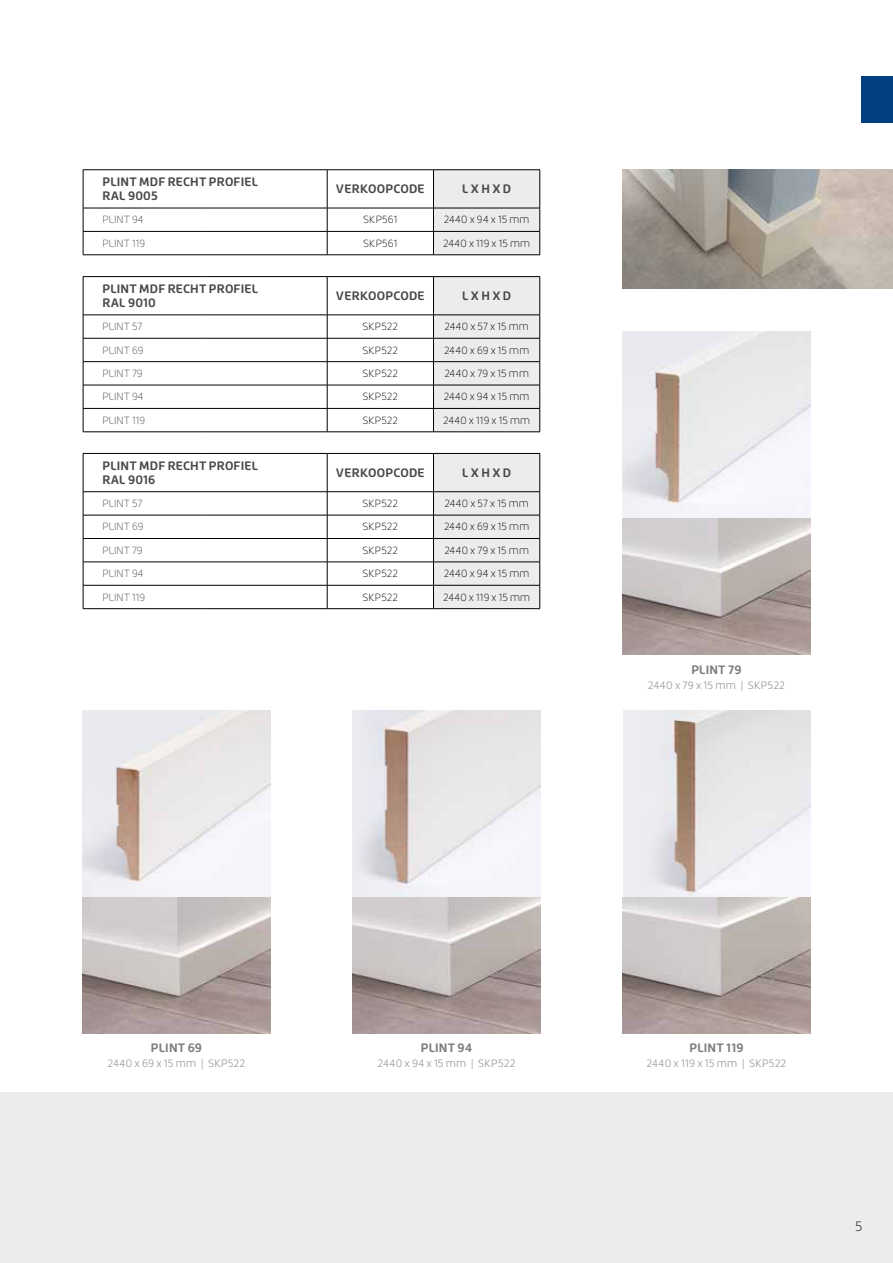
<style>
.page{position:relative;width:893px;height:1263px;background:#fff}
.page>*{position:absolute;margin:0;border:0;box-sizing:border-box;transform-origin:0 0}
.t1{font:300 13.5px "Roihu";color:#484847}
.t2{font:700 12px/14.4px "Roihu";letter-spacing:.015em;color:#484847}
.t3{font:700 12px "Roihu";letter-spacing:.015em;color:#7a7b7a}
.t4{font:300 10.5px "Roihu";letter-spacing:.015em;color:#9c9c9d}
.t5{font:100 10.2px "Roihu";letter-spacing:.015em;color:#000}
.t6{font:100 10.2px "Roihu";color:#484847}
</style>
<div class="page">
<div style="left:0;top:1093px;width:893px;height:170px;background:#ececec"></div>
<img style="left:623px;top:170px;width:270px;height:119px">
<img style="left:83px;top:710px;width:187px;height:323px">
<img style="left:353px;top:710px;width:187px;height:323px">
<div style="left:623px;top:710px;width:187px;height:187px;background:#ecedf1"></div>
<img style="left:657px;top:710px;width:153px;height:187px">
<img style="left:623px;top:332px;width:187px;height:323px">
<img style="left:623px;top:897px;width:187px;height:136px">
<hr style="left:83px;top:276px;width:122px;height:1px;background:#000">
<hr style="left:83px;top:277px;width:1px;height:38px;background:#000">
<hr style="left:205px;top:276px;width:122px;height:1px;background:#000">
<hr style="left:433px;top:276px;width:107px;height:1px;background:#000">
<hr style="left:327px;top:276px;width:106px;height:1px;background:#000">
<hr style="left:327px;top:277px;width:1px;height:38px;background:#000">
<hr style="left:83px;top:315px;width:122px;height:1px;background:#000">
<hr style="left:205px;top:315px;width:122px;height:1px;background:#000">
<hr style="left:83px;top:338px;width:122px;height:1px;background:#000">
<hr style="left:205px;top:338px;width:122px;height:1px;background:#000">
<hr style="left:327px;top:315px;width:106px;height:1px;background:#000">
<hr style="left:83px;top:361px;width:122px;height:1px;background:#000">
<hr style="left:205px;top:361px;width:122px;height:1px;background:#000">
<hr style="left:327px;top:338px;width:106px;height:1px;background:#000">
<hr style="left:83px;top:385px;width:122px;height:1px;background:#000">
<hr style="left:205px;top:385px;width:122px;height:1px;background:#000">
<hr style="left:327px;top:361px;width:106px;height:1px;background:#000">
<hr style="left:83px;top:408px;width:122px;height:1px;background:#000">
<svg style="left:83px;top:315px;width:1px;height:117px"></svg>
<hr style="left:205px;top:408px;width:122px;height:1px;background:#000">
<hr style="left:327px;top:385px;width:106px;height:1px;background:#000">
<hr style="left:327px;top:408px;width:106px;height:1px;background:#000">
<hr style="left:83px;top:432px;width:122px;height:1px;background:#000">
<hr style="left:205px;top:432px;width:122px;height:1px;background:#000">
<svg style="left:327px;top:315px;width:1px;height:117px"></svg>
<svg style="left:433px;top:277px;width:108px;height:155px;background:#dadada"></svg>
<hr style="left:433px;top:432px;width:107px;height:1px;background:#000">
<hr style="left:327px;top:432px;width:106px;height:1px;background:#000">
<hr style="left:83px;top:169px;width:122px;height:1px;background:#000">
<hr style="left:83px;top:170px;width:1px;height:38px;background:#000">
<hr style="left:205px;top:169px;width:122px;height:1px;background:#000">
<hr style="left:433px;top:169px;width:107px;height:1px;background:#000">
<hr style="left:327px;top:169px;width:106px;height:1px;background:#000">
<hr style="left:327px;top:170px;width:1px;height:38px;background:#000">
<hr style="left:83px;top:208px;width:122px;height:1px;background:#000">
<hr style="left:205px;top:208px;width:122px;height:1px;background:#000">
<hr style="left:83px;top:231px;width:122px;height:1px;background:#000">
<svg style="left:83px;top:208px;width:1px;height:47px"></svg>
<hr style="left:205px;top:231px;width:122px;height:1px;background:#000">
<hr style="left:327px;top:208px;width:106px;height:1px;background:#000">
<hr style="left:83px;top:255px;width:122px;height:1px;background:#000">
<hr style="left:205px;top:255px;width:122px;height:1px;background:#000">
<hr style="left:327px;top:231px;width:106px;height:1px;background:#000">
<hr style="left:433px;top:255px;width:107px;height:1px;background:#000">
<svg style="left:327px;top:208px;width:1px;height:47px"></svg>
<svg style="left:433px;top:170px;width:108px;height:85px;background:#dcdcdc"></svg>
<hr style="left:327px;top:255px;width:106px;height:1px;background:#000">
<hr style="left:83px;top:453px;width:122px;height:1px;background:#000">
<hr style="left:83px;top:454px;width:1px;height:37px;background:#000">
<hr style="left:205px;top:453px;width:122px;height:1px;background:#000">
<hr style="left:327px;top:453px;width:106px;height:1px;background:#000">
<hr style="left:327px;top:454px;width:1px;height:37px;background:#000">
<hr style="left:83px;top:491px;width:122px;height:1px;background:#000">
<hr style="left:205px;top:491px;width:122px;height:1px;background:#000">
<hr style="left:83px;top:515px;width:122px;height:1px;background:#000">
<hr style="left:205px;top:515px;width:122px;height:1px;background:#000">
<hr style="left:327px;top:491px;width:106px;height:1px;background:#000">
<hr style="left:83px;top:538px;width:122px;height:1px;background:#000">
<hr style="left:205px;top:538px;width:122px;height:1px;background:#000">
<hr style="left:327px;top:515px;width:106px;height:1px;background:#000">
<hr style="left:83px;top:562px;width:122px;height:1px;background:#000">
<hr style="left:205px;top:562px;width:122px;height:1px;background:#000">
<hr style="left:327px;top:538px;width:106px;height:1px;background:#000">
<hr style="left:83px;top:585px;width:122px;height:1px;background:#000">
<svg style="left:83px;top:492px;width:1px;height:116px"></svg>
<hr style="left:205px;top:585px;width:122px;height:1px;background:#000">
<hr style="left:327px;top:562px;width:106px;height:1px;background:#000">
<hr style="left:327px;top:585px;width:106px;height:1px;background:#000">
<hr style="left:83px;top:608px;width:122px;height:1px;background:#000">
<hr style="left:205px;top:608px;width:122px;height:1px;background:#000">
<svg style="left:327px;top:492px;width:1px;height:116px"></svg>
<svg style="left:433px;top:453px;width:108px;height:156px;background:#dadada"></svg>
<hr style="left:433px;top:608px;width:107px;height:1px;background:#000">
<hr style="left:327px;top:608px;width:106px;height:1px;background:#000">
<div style="left:861px;top:77px;width:32px;height:46px;background:#004080"></div>
<p class="t2" style="left:102px;top:175px;width:157px">PLINT MDF RECHT PROFIEL<br>RAL 9005</p>
<p class="t2" style="left:336px;top:182px;width:90px">VERKOOPCODE</p>
<p class="t2" style="left:462px;top:182px;width:51px">L X H X D</p>
<p class="t6" style="left:102px;top:214px;width:43px">PLINT 94</p>
<p class="t5" style="left:363px;top:214px;width:36px">SKP561</p>
<p class="t5" style="left:444px;top:214px;width:87px">2440 x 94 x 15 mm</p>
<p class="t6" style="left:102px;top:237px;width:44px">PLINT 119</p>
<p class="t5" style="left:363px;top:237px;width:36px">SKP561</p>
<p class="t5" style="left:443px;top:237px;width:89px">2440 x 119 x 15 mm</p>
<p class="t2" style="left:102px;top:281px;width:157px">PLINT MDF RECHT PROFIEL<br>RAL 9010</p>
<p class="t2" style="left:336px;top:289px;width:90px">VERKOOPCODE</p>
<p class="t2" style="left:462px;top:289px;width:51px">L X H X D</p>
<p class="t6" style="left:102px;top:321px;width:42px">PLINT 57</p>
<p class="t5" style="left:363px;top:321px;width:37px">SKP522</p>
<p class="t5" style="left:444px;top:321px;width:86px">2440 x 57 x 15 mm</p>
<p class="t6" style="left:102px;top:344px;width:43px">PLINT 69</p>
<p class="t5" style="left:362px;top:344px;width:37px">SKP522</p>
<p class="t5" style="left:444px;top:344px;width:87px">2440 x 69 x 15 mm</p>
<p class="t6" style="left:102px;top:367px;width:42px">PLINT 79</p>
<p class="t5" style="left:362px;top:367px;width:37px">SKP522</p>
<p class="t5" style="left:444px;top:367px;width:86px">2440 x 79 x 15 mm</p>
<p class="t6" style="left:102px;top:391px;width:43px">PLINT 94</p>
<p class="t5" style="left:362px;top:391px;width:37px">SKP522</p>
<p class="t5" style="left:444px;top:391px;width:87px">2440 x 94 x 15 mm</p>
<p class="t6" style="left:102px;top:414px;width:44px">PLINT 119</p>
<p class="t5" style="left:362px;top:414px;width:37px">SKP522</p>
<p class="t5" style="left:443px;top:414px;width:89px">2440 x 119 x 15 mm</p>
<p class="t2" style="left:102px;top:458px;width:157px">PLINT MDF RECHT PROFIEL<br>RAL 9016</p>
<p class="t2" style="left:336px;top:465px;width:90px">VERKOOPCODE</p>
<p class="t2" style="left:462px;top:465px;width:51px">L X H X D</p>
<p class="t6" style="left:102px;top:497px;width:42px">PLINT 57</p>
<p class="t5" style="left:363px;top:497px;width:37px">SKP522</p>
<p class="t5" style="left:444px;top:497px;width:86px">2440 x 57 x 15 mm</p>
<p class="t6" style="left:102px;top:521px;width:43px">PLINT 69</p>
<p class="t5" style="left:362px;top:521px;width:37px">SKP522</p>
<p class="t5" style="left:444px;top:521px;width:87px">2440 x 69 x 15 mm</p>
<p class="t6" style="left:102px;top:544px;width:42px">PLINT 79</p>
<p class="t5" style="left:362px;top:544px;width:37px">SKP522</p>
<p class="t5" style="left:444px;top:544px;width:86px">2440 x 79 x 15 mm</p>
<p class="t6" style="left:102px;top:568px;width:43px">PLINT 94</p>
<p class="t5" style="left:362px;top:568px;width:37px">SKP522</p>
<p class="t5" style="left:444px;top:568px;width:87px">2440 x 94 x 15 mm</p>
<p class="t6" style="left:102px;top:591px;width:44px">PLINT 119</p>
<p class="t5" style="left:362px;top:591px;width:37px">SKP522</p>
<p class="t5" style="left:443px;top:591px;width:89px">2440 x 119 x 15 mm</p>
<p class="t3" style="left:691px;top:663px;width:52px">PLINT 79</p>
<p class="t4" style="left:648px;top:679px;width:139px">2440 x 79 x 15 mm | SKP522</p>
<p class="t3" style="left:151px;top:1041px;width:53px">PLINT 69</p>
<p class="t4" style="left:108px;top:1058px;width:139px">2440 x 69 x 15 mm | SKP522</p>
<p class="t3" style="left:421px;top:1041px;width:53px">PLINT 94</p>
<p class="t4" style="left:377px;top:1058px;width:139px">2440 x 94 x 15 mm | SKP522</p>
<p class="t3" style="left:689px;top:1041px;width:56px">PLINT 119</p>
<p class="t4" style="left:647px;top:1058px;width:141px">2440 x 119 x 15 mm | SKP522</p>
<h1 class="t1" style="left:855px;top:1218px;width:9px">5</h1>
</div>
